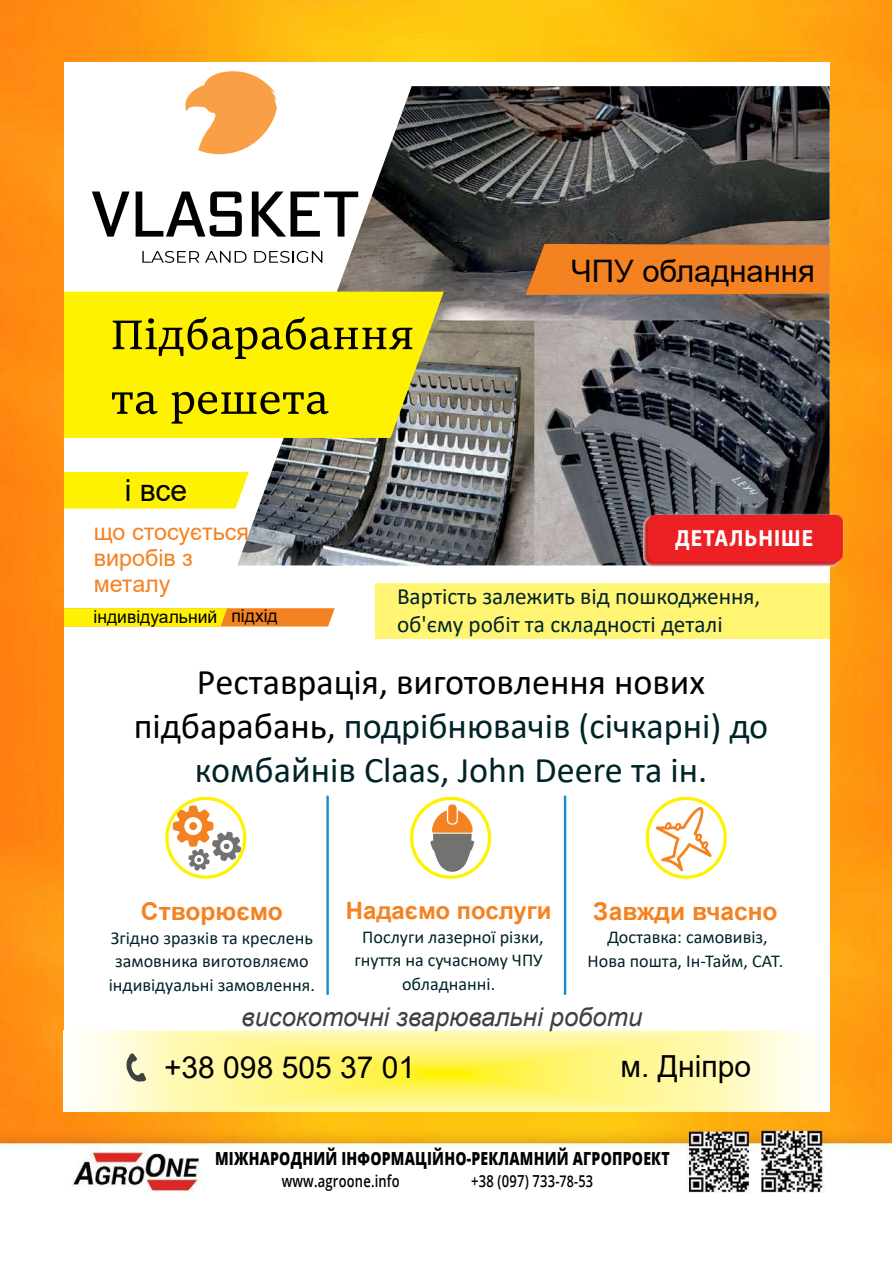
<style>
.page{position:relative;width:892px;height:1261px;background:#fff}
.page>*{position:absolute;margin:0;border:0;box-sizing:border-box;transform-origin:0 0}
.t1{font:36.15px/44.1px "Calibri";color:#002329;text-align:center}
.t2{font:31.05px "Arial";color:#000}
.t3{font:30.3px "Arial";color:#000}
.t4{font:italic 25.8px "Arial";color:#404042}
.t5{font:700 24.6px "Arial";color:#f58220}
.t6{font:700 23.85px "Arial";color:#f58220}
.t7{font:700 23.4px "Myriad Pro";letter-spacing:.05em;color:#fff;scale:.91 1}
.t8{font:23.25px/28.3px "Calibri";color:#002329}
.t9{font:23.25px/26px "Arial";color:#f58220}
.t10{font:18.15px/23.4px "Calibri";color:#002329;text-align:center}
.t11{font:800 18px "Open Sans";letter-spacing:.015em;color:#000;scale:.78 1}
.t12{font:17.7px "Arial";color:#000}
.t13{font:600 16.5px "Open Sans";letter-spacing:.015em;color:#000;scale:.78 1}
.s1{color:#000}
.s2{font-size:16.05px}
.s3{font-size:16.35px}
</style>
<div class="page">
<img style="left:0;top:0;width:892px;height:1193px">
<img style="left:67px;top:1146px;width:141px;height:47px">
<div style="left:64px;top:62px;width:765px;height:1049px;background:#fff"></div>
<img style="left:238px;top:86px;width:591px;height:479px">
<svg style="left:64px;top:292px;width:380px;height:146px;background:#f2e60d"></svg>
<svg style="left:64px;top:472px;width:185px;height:37px;background:#fff20c"></svg>
<svg style="left:64px;top:608px;width:271px;height:18px;background:#fbc511"></svg>
<svg style="left:326px;top:795px;width:3px;height:200px"></svg>
<svg style="left:564px;top:795px;width:2px;height:200px"></svg>
<svg style="left:645px;top:797px;width:82px;height:82px"></svg>
<img style="left:80px;top:1030px;width:734px;height:81px">
<svg style="left:126px;top:1053px;width:20px;height:28px"></svg>
<svg style="left:113px;top:317px;width:299px;height:42px;background:#c6bb00"></svg>
<svg style="left:112px;top:392px;width:45px;height:22px"></svg>
<svg style="left:172px;top:392px;width:156px;height:32px;background:#b9b000"></svg>
<svg style="left:92px;top:191px;width:38px;height:46px"></svg>
<svg style="left:136px;top:191px;width:106px;height:46px"></svg>
<svg style="left:252px;top:191px;width:106px;height:46px"></svg>
<svg style="left:142px;top:251px;width:57px;height:12px"></svg>
<svg style="left:205px;top:251px;width:41px;height:12px"></svg>
<svg style="left:254px;top:251px;width:68px;height:12px"></svg>
<svg style="left:185px;top:71px;width:92px;height:83px"></svg>
<svg style="left:410px;top:797px;width:81px;height:82px"></svg>
<div style="left:448px;top:804px;width:8px;height:19px;background:#f58220;border-radius:3px"></div>
<svg style="left:165px;top:797px;width:81px;height:82px"></svg>
<svg style="left:525px;top:244px;width:304px;height:51px;background:#ec7f22"></svg>
<img style="left:641px;top:510px;width:208px;height:60px">
<h3 class="t3" style="left:125px;top:469px;width:64px">і все</h3>
<p class="t9" style="left:94px;top:519px;width:157px">що стосується виробів з металу</p>
<p class="t12" style="left:93px;top:604px;width:186px">індивідуальний підхід</p>
<h2 class="t2" style="left:571px;top:250px;width:245px">ЧПУ обладнання</h2>
<p class="t7" style="left:675px;top:522px;width:153px">ДЕТАЛЬНІШЕ</p>
<p class="t8" style="left:397px;top:581px;width:365px">Вартість залежить від пошкодження, об'єму робіт та складності деталі</p>
<h1 class="t1" style="left:134px;top:658px;width:636px"><span class="s1">Реставрація, виготовлення нових підбарабань,</span> подрібнювачів (січкарні) до комбайнів Claas, John Deere та ін.</h1>
<h3 class="t5" style="left:141px;top:894px;width:143px">Створюємо</h3>
<p class="t10" style="left:109px;top:925px;width:208px">Згідно зразків та креслень замовника виготовляємо індивідуальні замовлення.</p>
<h3 class="t6" style="left:346px;top:894px;width:207px">Надаємо послуги</h3>
<p class="t10" style="left:354px;top:924px;width:191px">Послуги лазерної різки, гнуття на сучасному ЧПУ обладнанні.</p>
<h3 class="t5" style="left:593px;top:894px;width:186px">Завжди вчасно</h3>
<p class="t10" style="left:587px;top:925px;width:197px">Доставка: самовивіз,<br>Нова пошта, Ін-Тайм, САТ.</p>
<h3 class="t4" style="left:241px;top:1000px;width:402px">високоточні зварювальні роботи</h3>
<h3 class="t3" style="left:164px;top:1046px;width:253px">+38 098 505 37 01</h3>
<h3 class="t3" style="left:620px;top:1045px;width:132px">м. Дніпро</h3>
<p class="t11" style="left:215px;top:1145px;width:584px">МІЖНАРОДНИЙ ІНФОРМАЦІЙНО-РЕКЛАМНИЙ АГРОПРОЕКТ</p>
<p class="t13" style="left:282px;top:1170px;width:153px">www.agroone.info</p>
<p class="t13" style="left:471px;top:1170px;width:158px">+38 (097) 733-<span class="s2">78-</span><span class="s3">53</span></p>
</div>
